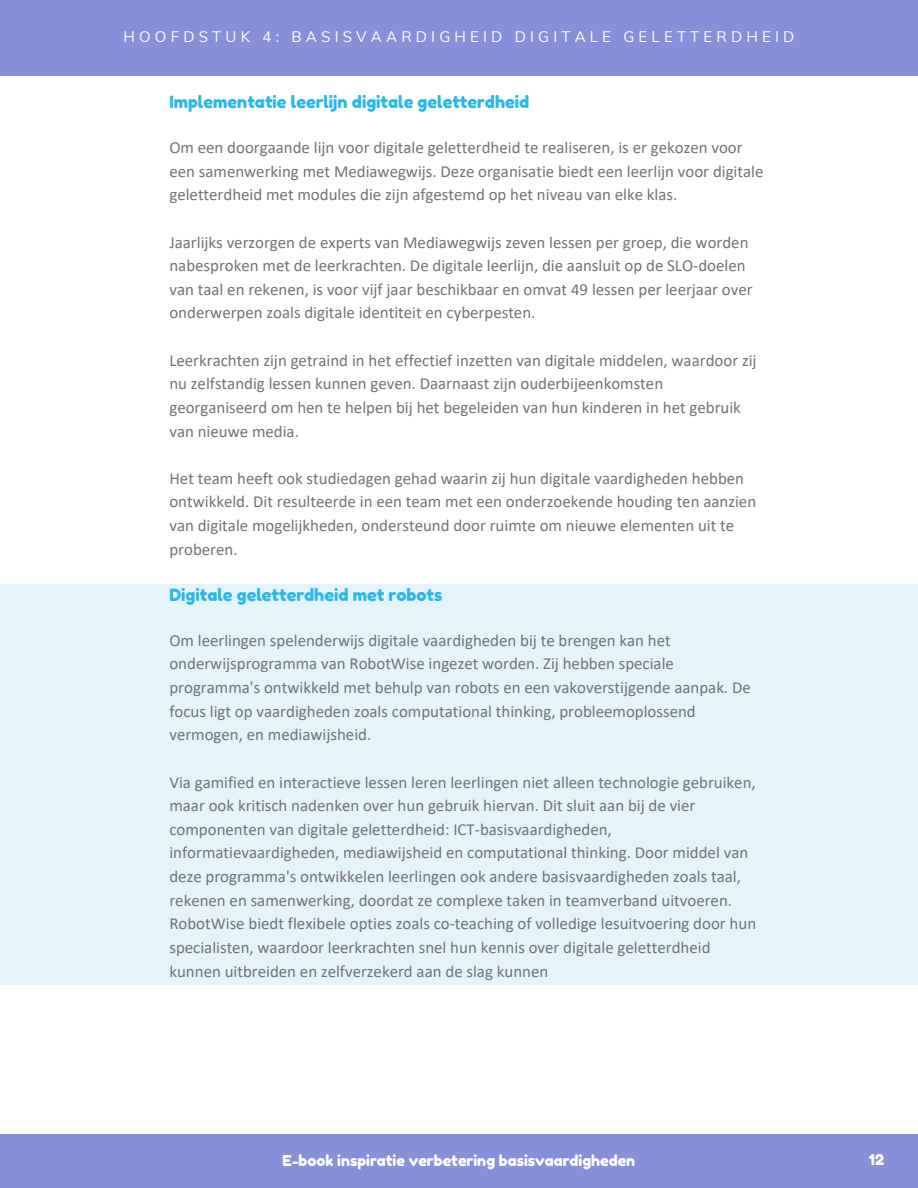
<style>
.page{position:relative;width:918px;height:1188px;background:#fff}
.page>*{position:absolute;margin:0;border:0;box-sizing:border-box;transform-origin:0 0}
.t1{font:16.8px/23.7px "Calibri";color:#737373}
.t2{font:16.8px "Fredoka One";color:#2ab8e9}
.t3{font:15px "Muli";letter-spacing:.28em;color:#fff}
.t4{font:15px "Fredoka One";color:#fff}
</style>
<div class="page">
<div style="left:0;top:0;width:918px;height:76px;background:#868fd8"></div>
<div style="left:0;top:1134px;width:918px;height:54px;background:#868fd8"></div>
<div style="left:0;top:585px;width:917px;height:400px;background:#e5f4fb"></div>
<h2 class="t3" style="left:124px;top:27px;width:672px">HOOFDSTUK 4: BASISVAARDIGHEID DIGITALE GELETTERDHEID</h2>
<h1 class="t2" style="left:169px;top:92px;width:361px">Implementatie leerlijn digitale geletterdheid</h1>
<h1 class="t1" style="left:169px;top:137px;width:596px">Om een doorgaande lijn voor digitale geletterdheid te realiseren, is er gekozen voor een samenwerking met Mediawegwijs. Deze organisatie biedt een leerlijn voor digitale geletterdheid met modules die zijn afgestemd op het niveau van elke klas.</h1>
<h1 class="t1" style="left:169px;top:232px;width:585px">Jaarlijks verzorgen de experts van Mediawegwijs zeven lessen per groep, die worden nabesproken met de leerkrachten. De digitale leerlijn, die aansluit op de SLO-doelen van taal en rekenen, is voor vijf jaar beschikbaar en omvat 49 lessen per leerjaar over onderwerpen zoals digitale identiteit en cyberpesten.</h1>
<h1 class="t1" style="left:169px;top:350px;width:589px">Leerkrachten zijn getraind in het effectief inzetten van digitale middelen, waardoor zij nu zelfstandig lessen kunnen geven. Daarnaast zijn ouderbijeenkomsten georganiseerd om hen te helpen bij het begeleiden van hun kinderen in het gebruik van nieuwe media.</h1>
<h1 class="t1" style="left:169px;top:468px;width:588px">Het team heeft ook studiedagen gehad waarin zij hun digitale vaardigheden hebben ontwikkeld. Dit resulteerde in een team met een onderzoekende houding ten aanzien van digitale mogelijkheden, ondersteund door ruimte om nieuwe elementen uit te proberen.</h1>
<h1 class="t2" style="left:169px;top:584px;width:275px">Digitale geletterdheid met robots</h1>
<p class="t1" style="left:169px;top:630px;width:583px">Om leerlingen spelenderwijs digitale vaardigheden bij te brengen kan het onderwijsprogramma van RobotWise ingezet worden. Zij hebben speciale programma's ontwikkeld met behulp van robots en een vakoverstijgende aanpak. De focus ligt op vaardigheden zoals computational thinking, probleemoplossend vermogen, en mediawijsheid.</p>
<p class="t1" style="left:169px;top:772px;width:588px">Via gamified en interactieve lessen leren leerlingen niet alleen technologie gebruiken, maar ook kritisch nadenken over hun gebruik hiervan. Dit sluit aan bij de vier componenten van digitale geletterdheid: ICT-basisvaardigheden, informatievaardigheden, mediawijsheid en computational thinking. Door middel van deze programma's ontwikkelen leerlingen ook andere basisvaardigheden zoals taal, rekenen en samenwerking, doordat ze complexe taken in teamverband uitvoeren.<br>RobotWise biedt flexibele opties zoals co-teaching of volledige lesuitvoering door hun specialisten, waardoor leerkrachten snel hun kennis over digitale geletterdheid kunnen uitbreiden en zelfverzekerd aan de slag kunnen</p>
<h1 class="t4" style="left:283px;top:1151px;width:354px">E-book inspiratie verbetering basisvaardigheden</h1>
<h1 class="t4" style="left:869px;top:1151px;width:17px">12</h1>
</div>
